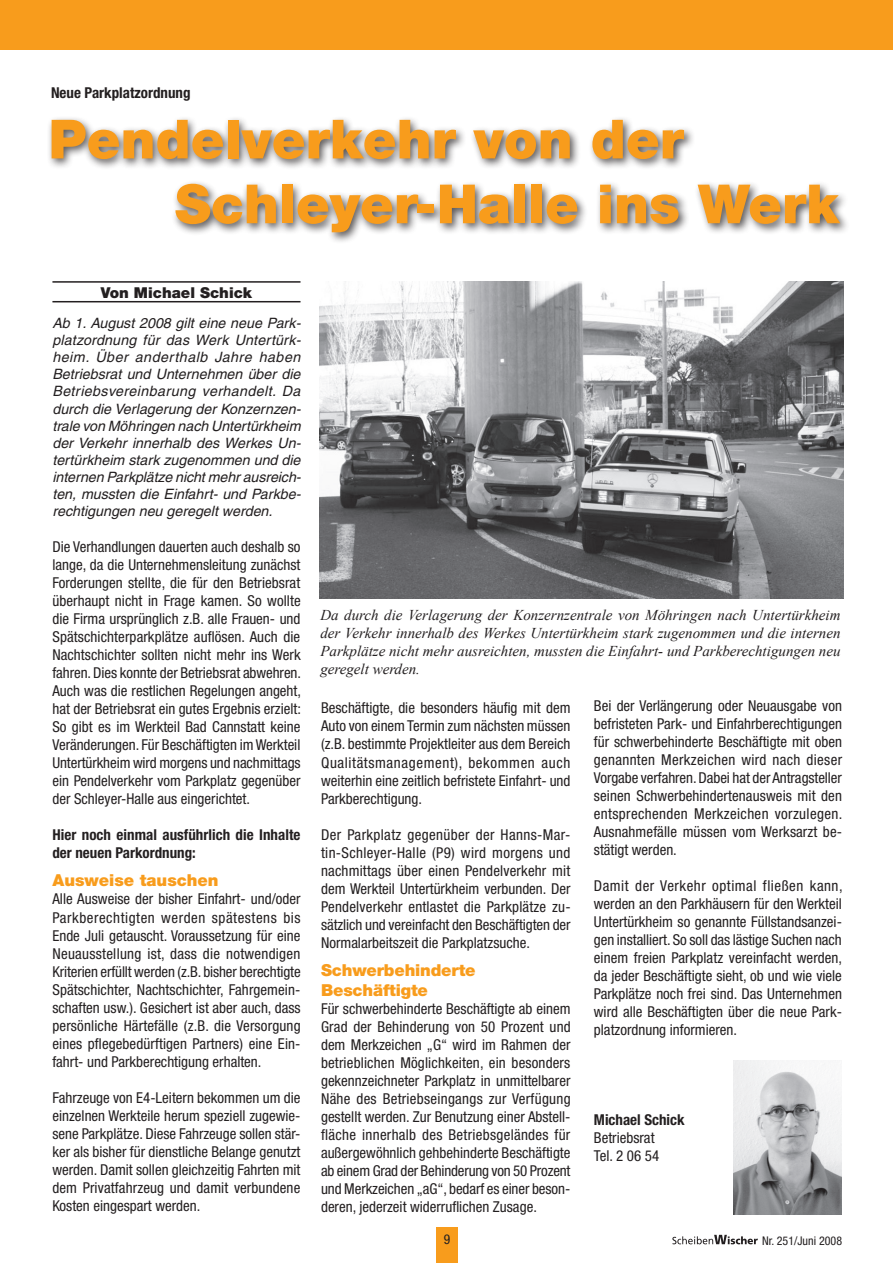
<style>
.page{position:relative;width:893px;height:1263px;background:#fff}
.page>*{position:absolute;margin:0;border:0;box-sizing:border-box;transform-origin:0 0}
.t1{font:900 54px/64.8px "Helvetica Neue";color:#f89c1c}
.t2{font:900 16.5px/19.8px "Helvetica Neue";letter-spacing:-.01em;color:#f89c1c}
.t3{font:condensed 15px/18px "Helvetica Neue";color:#231f20;text-align:justify}
.t4{font:italic 15px/18px "Times New Roman";color:#231f20;text-align:justify}
.t5{font:700 condensed 15px/18px "Helvetica Neue";color:#231f20}
.t6{font:900 15px "Helvetica Neue";color:#231f20}
.t7{font:italic 14.25px/17.1px "Helvetica";color:#231f20;text-align:justify}
.t8{font:condensed 13.5px "Helvetica Neue";color:#231f20}
.t9{font:condensed 12px "Helvetica Neue";color:#231f20}
</style>
<div class="page">
<div style="left:436px;top:1227px;width:21px;height:36px;background:#f89c1c"></div>
<svg style="left:672px;top:1235px;width:86px;height:9px"></svg>
<div style="left:0;top:0;width:893px;height:50px;background:#f89c1c"></div>
<hr style="left:52px;top:281px;width:248px;height:2px;background:#231f20">
<hr style="left:52px;top:301px;width:248px;height:1px;background:#231f20">
<img style="left:320px;top:281px;width:523px;height:318px">
<img style="left:734px;top:1060px;width:108px;height:155px">
<div style="left:47px;top:115px;width:846px;height:151px;background:#231f20;opacity:.75"></div>
<p class="t5" style="left:51px;top:84px;width:141px">Neue Parkplatzordnung</p>
<h1 class="t1" style="left:175px;top:107px;width:666px;text-indent:-126px">Pendelverkehr von der<br>Schleyer-Halle ins Werk</h1>
<p class="t6" style="left:101px;top:284px;width:153px">Von Michael Schick</p>
<p class="t7" style="left:52px;top:314px;width:250px">Ab 1. August 2008 gilt eine neue Park&shy;platzordnung für das Werk Untertürk&shy;heim. Über anderthalb Jahre haben Betriebsrat und Unternehmen über die Betriebsvereinbarung verhandelt. Da durch die Verlagerung der Konzernzen&shy;trale von Möhringen nach Untertürkheim der Verkehr innerhalb des Werkes Un&shy;tertürkheim stark zugenommen und die internen Parkplätze nicht mehr ausreich&shy;ten, mussten die Einfahrt- und Parkbe&shy;rechtigungen neu geregelt werden.</p>
<p class="t3" style="left:52px;top:538px;width:250px">Die Verhandlungen dauerten auch deshalb so lange, da die Unternehmensleitung zunächst Forderungen stellte, die für den Betriebsrat überhaupt nicht in Frage kamen. So wollte die Firma ursprünglich z.B. alle Frauen- und Spätschichterparkplätze auflösen. Auch die Nachtschichter sollten nicht mehr ins Werk fahren. Dies konnte der Betriebsrat abwehren.<br>Auch was die restlichen Regelungen angeht, hat der Betriebsrat ein gutes Ergebnis erzielt:<br>So gibt es im Werkteil Bad Cannstatt keine Veränderungen. Für Beschäftigten im Werkteil Untertürkheim wird morgens und nachmittags ein Pendelverkehr vom Parkplatz gegenüber der Schleyer-Halle aus eingerichtet.</p>
<p class="t5" style="left:52px;top:826px;width:249px">Hier noch einmal ausführlich die Inhalte der neuen Parkordnung:</p>
<p class="t2" style="left:52px;top:871px;width:168px">Ausweise tauschen</p>
<p class="t3" style="left:52px;top:890px;width:250px">Alle Ausweise der bisher Einfahrt- und/oder Parkberechtigten werden spätestens bis Ende Juli getauscht. Voraussetzung für eine Neuausstellung ist, dass die notwendigen Kriterien erfüllt werden (z.B. bisher berechtigte Spätschichter, Nachtschichter, Fahrgemein&shy;schaften usw.). Gesichert ist aber auch, dass persönliche Härtefälle (z.B. die Versorgung eines pflegebedürftigen Partners) eine Ein&shy;fahrt- und Parkberechtigung erhalten.</p>
<p class="t3" style="left:52px;top:1088px;width:250px">Fahrzeuge von E4-Leitern bekommen um die einzelnen Werkteile herum speziell zugewie&shy;sene Parkplätze. Diese Fahrzeuge sollen stär&shy;ker als bisher für dienstliche Belange genutzt werden. Damit sollen gleichzeitig Fahrten mit dem Privatfahrzeug und damit verbundene Kosten eingespart werden.</p>
<p class="t4" style="left:320px;top:606px;width:522px">Da durch die Verlagerung der Konzernzentrale von Möhringen nach Untertürkheim der Verkehr innerhalb des Werkes Untertürkheim stark zugenommen und die internen Parkplätze nicht mehr ausreichten, mussten die Einfahrt- und Parkberechtigungen neu geregelt werden.</p>
<p class="t3" style="left:321px;top:699px;width:251px">Beschäftigte, die besonders häufig mit dem Auto von einem Termin zum nächsten müssen (z.B. bestimmte Projektleiter aus dem Bereich Qualitätsmanagement), bekommen auch weiterhin eine zeitlich befristete Einfahrt- und Parkberechtigung.</p>
<p class="t3" style="left:321px;top:825px;width:251px">Der Parkplatz gegenüber der Hanns-Mar&shy;tin-Schleyer-Halle (P9) wird morgens und nachmittags über einen Pendelverkehr mit dem Werkteil Untertürkheim verbunden. Der Pendelverkehr entlastet die Parkplätze zu&shy;sätzlich und vereinfacht den Beschäftigten der Normalarbeitszeit die Parkplatzsuche.</p>
<p class="t2" style="left:321px;top:960px;width:156px">Schwerbehinderte<br>Beschäftigte</p>
<p class="t3" style="left:321px;top:999px;width:251px">Für schwerbehinderte Beschäftigte ab einem Grad der Behinderung von 50 Prozent und dem Merkzeichen „G“ wird im Rahmen der betrieblichen Möglichkeiten, ein besonders gekennzeichneter Parkplatz in unmittelbarer Nähe des Betriebseingangs zur Verfügung gestellt werden. Zur Benutzung einer Abstell&shy;fläche innerhalb des Betriebsgeländes für außergewöhnlich gehbehinderte Beschäftigte ab einem Grad der Behinderung von 50 Prozent und Merkzeichen „aG“, bedarf es einer beson&shy;deren, jederzeit widerruflichen Zusage.</p>
<p class="t3" style="left:594px;top:696px;width:250px">Bei der Verlängerung oder Neuausgabe von befristeten Park- und Einfahrberechtigungen für schwerbehinderte Beschäftigte mit oben genannten Merkzeichen wird nach dieser Vorgabe verfahren. Dabei hat der Antragsteller seinen Schwerbehindertenausweis mit den entsprechenden Merkzeichen vorzulegen.<br>Ausnahmefälle müssen vom Werksarzt be&shy;stätigt werden.</p>
<p class="t3" style="left:594px;top:876px;width:250px">Damit der Verkehr optimal fließen kann, werden an den Parkhäusern für den Werkteil Untertürkheim so genannte Füllstandsanzei&shy;gen installiert. So soll das lästige Suchen nach einem freien Parkplatz vereinfacht werden, da jeder Beschäftigte sieht, ob und wie viele Parkplätze noch frei sind. Das Unternehmen wird alle Beschäftigten über die neue Park&shy;platzordnung informieren.</p>
<p class="t5" style="left:594px;top:1110px;width:92px">Michael Schick</p>
<p class="t3" style="left:594px;top:1128px;width:67px">Betriebsrat<br>Tel. 2 06 54</p>
<p class="t8" style="left:444px;top:1231px;width:8px">9</p>
<p class="t9" style="left:762px;top:1233px;width:81px">Nr. 251/Juni 2008</p>
</div>
